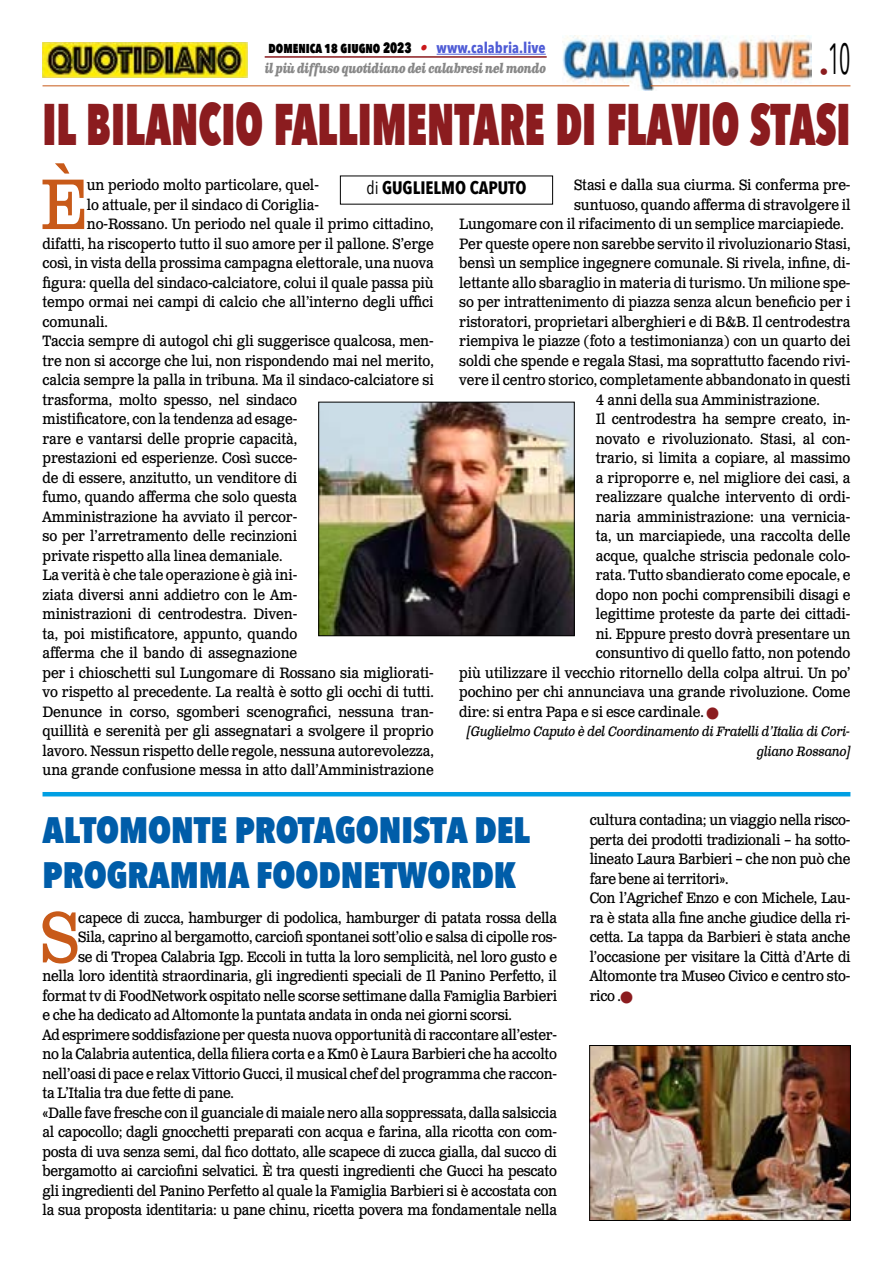
<style>
.page{position:relative;width:893px;height:1263px;background:#fff}
.page>*{position:absolute;margin:0;border:0;box-sizing:border-box;transform-origin:0 0}
.t1{font:71.25px "Clarendon Text Pro";color:#c85a19;scale:.9 1}
.t2{font:800 58.5px "Avenir Next Condensed";color:#8b1c1f;scale:.74 1}
.t3{font:43.5px "Avenir Next Condensed";color:#000;scale:.55 1}
.t4{font:800 36.75px/45px "Avenir Next Condensed";color:#005da9}
.t5{font:700 18px "Avenir Next Condensed";color:#000}
.t6{font:15px/19.5px "Clarendon Text Pro";letter-spacing:-.005em;color:#000;scale:.9 1}
.t7{font:800 15px "Avenir Next Condensed";color:#000;scale:.85 1}
.t8{font:italic 13.5px/19.5px "Clarendon Text Pro";letter-spacing:-.025em;color:#000;text-align:right;scale:.9 1}
.t9{font:italic 700 13.5px "Clarendon Text Pro";letter-spacing:-.05em;color:#878787;scale:.79 1}
.s1{font-family:"Clarendon Text Pro";font-weight:700;font-style:italic;color:#ca181a}
.s2{font-weight:700;color:#4f5cd6}
.s3{color:#8b1c1f}
.s4{font-weight:400}
</style>
<div class="page">
<img style="left:563px;top:36px;width:248px;height:54px">
<hr style="left:43px;top:85px;width:586px;height:1px;background:#c85a19">
<hr style="left:651px;top:85px;width:199px;height:1px;background:#c85a19">
<hr style="left:437px;top:54px;width:109px;height:1px;background:#4f5cd6">
<hr style="left:265px;top:56px;width:282px;height:2px;background:#8b1c1f">
<img style="left:43px;top:43px;width:204px;height:34px">
<img style="left:320px;top:404px;width:252px;height:230px">
<div style="left:318px;top:402px;width:256px;height:234px;border:1px solid #000"></div>
<hr style="left:43px;top:792px;width:807px;height:4px;background:#009fe3">
<img style="left:591px;top:1047px;width:258px;height:172px">
<div style="left:589px;top:1045px;width:262px;height:176px;border:1px solid #000"></div>
<p class="t7" style="left:269px;top:38px;width:328px">domenica 18 giugno 2023 <span class="s1">•</span> <span class="s2">www.calabria.live</span></p>
<p class="t9" style="left:265px;top:60px;width:358px">il più diffuso quotidiano dei calabresi nel mondo</p>
<h3 class="t3" style="left:820px;top:21px;width:58px"><sub>•</sub>10</h3>
<h2 class="t2" style="left:43px;top:88px;width:1093px">IL BILANCIO FALLIMENTARE DI FLAVIO STASI</h2>
<h1 class="t1" style="left:40px;top:161px;width:54px">È</h1>
<p class="t6" style="left:574px;top:176px;width:309px">Stasi e dalla sua ciurma. Si conferma pre-</p>
<p class="t6" style="left:574px;top:195px;width:309px">suntuoso, quando afferma di stravolgere il</p>
<p class="t6" style="left:459px;top:215px;width:429px">Lungomare con il rifacimento di un semplice marciapiede.</p>
<p class="t6" style="left:459px;top:234px;width:436px">Per queste opere non sarebbe servito il rivoluzionario Stasi,</p>
<p class="t6" style="left:459px;top:254px;width:436px">bensì un semplice ingegnere comunale. Si rivela, infine, di-</p>
<p class="t6" style="left:459px;top:273px;width:436px">lettante allo sbaraglio in materia di turismo. Un milione spe-</p>
<p class="t6" style="left:459px;top:293px;width:436px">so per intrattenimento di piazza senza alcun beneficio per i</p>
<p class="t6" style="left:459px;top:312px;width:436px">ristoratori, proprietari alberghieri e di B&amp;B. Il centrodestra</p>
<p class="t6" style="left:459px;top:332px;width:436px">riempiva le piazze (foto a testimonianza) con un quarto dei</p>
<p class="t6" style="left:459px;top:351px;width:436px">soldi che spende e regala Stasi, ma soprattutto facendo rivi-</p>
<p class="t6" style="left:459px;top:371px;width:436px">vere il centro storico, completamente abbandonato in questi</p>
<p class="t6" style="left:596px;top:390px;width:251px">4 anni della sua Amministrazione.</p>
<p class="t6" style="left:596px;top:410px;width:285px">Il centrodestra ha sempre creato, in-</p>
<p class="t6" style="left:596px;top:429px;width:284px">novato e rivoluzionato. Stasi, al con-</p>
<p class="t6" style="left:596px;top:449px;width:285px">trario, si limita a copiare, al massimo</p>
<p class="t6" style="left:596px;top:468px;width:285px">a riproporre e, nel migliore dei casi, a</p>
<p class="t6" style="left:596px;top:488px;width:285px">realizzare qualche intervento di ordi-</p>
<p class="t6" style="left:596px;top:507px;width:284px">naria amministrazione: una vernicia-</p>
<p class="t6" style="left:596px;top:527px;width:284px">ta, un marciapiede, una raccolta delle</p>
<p class="t6" style="left:596px;top:546px;width:285px">acque, qualche striscia pedonale colo-</p>
<p class="t6" style="left:596px;top:566px;width:285px">rata. Tutto sbandierato come epocale, e</p>
<p class="t6" style="left:596px;top:585px;width:284px">dopo non pochi comprensibili disagi e</p>
<p class="t6" style="left:596px;top:605px;width:285px">legittime proteste da parte dei cittadi-</p>
<p class="t6" style="left:596px;top:624px;width:285px">ni. Eppure presto dovrà presentare un</p>
<p class="t6" style="left:596px;top:644px;width:285px">consuntivo di quello fatto, non potendo</p>
<p class="t6" style="left:459px;top:663px;width:436px">più utilizzare il vecchio ritornello della colpa altrui. Un po’</p>
<p class="t6" style="left:459px;top:683px;width:436px">pochino per chi annunciava una grande rivoluzione. Come</p>
<p class="t6" style="left:459px;top:702px;width:290px">dire: si entra Papa e si esce cardinale. <span class="s3">■</span></p>
<p class="t8" style="left:467px;top:722px;width:427px">[Guglielmo Caputo è del Coordinamento di Fratelli d’Italia di Cori&shy;gliano Rossano]</p>
<p class="t6" style="left:87px;top:176px;width:259px">un periodo molto particolare, quel-</p>
<p class="t6" style="left:87px;top:195px;width:259px">lo attuale, per il sindaco di Coriglia-</p>
<p class="t6" style="left:87px;top:215px;width:387px">no-Rossano. Un periodo nel quale il primo cittadino,</p>
<p class="t6" style="left:43px;top:234px;width:436px">difatti, ha riscoperto tutto il suo amore per il pallone. S’erge</p>
<p class="t6" style="left:43px;top:254px;width:436px">così, in vista della prossima campagna elettorale, una nuova</p>
<p class="t6" style="left:43px;top:273px;width:436px">figura: quella del sindaco-calciatore, colui il quale passa più</p>
<p class="t6" style="left:43px;top:293px;width:436px">tempo ormai nei campi di calcio che all’interno degli uffici</p>
<p class="t6" style="left:43px;top:312px;width:74px">comunali.</p>
<p class="t6" style="left:43px;top:332px;width:436px">Taccia sempre di autogol chi gli suggerisce qualcosa, men-</p>
<p class="t6" style="left:43px;top:351px;width:436px">tre non si accorge che lui, non rispondendo mai nel merito,</p>
<p class="t6" style="left:43px;top:371px;width:436px">calcia sempre la palla in tribuna. Ma il sindaco-calciatore si</p>
<p class="t6" style="left:43px;top:390px;width:284px">trasforma, molto spesso, nel sindaco</p>
<p class="t6" style="left:43px;top:410px;width:285px">mistificatore, con la tendenza ad esage-</p>
<p class="t6" style="left:43px;top:429px;width:285px">rare e vantarsi delle proprie capacità,</p>
<p class="t6" style="left:43px;top:449px;width:284px">prestazioni ed esperienze. Così succe-</p>
<p class="t6" style="left:43px;top:468px;width:285px">de di essere, anzitutto, un venditore di</p>
<p class="t6" style="left:43px;top:488px;width:285px">fumo, quando afferma che solo questa</p>
<p class="t6" style="left:43px;top:507px;width:285px">Amministrazione ha avviato il percor-</p>
<p class="t6" style="left:43px;top:527px;width:285px">so per l’arretramento delle recinzioni</p>
<p class="t6" style="left:43px;top:546px;width:268px">private rispetto alla linea demaniale.</p>
<p class="t6" style="left:43px;top:566px;width:284px">La verità è che tale operazione è già ini-</p>
<p class="t6" style="left:43px;top:585px;width:285px">ziata diversi anni addietro con le Am-</p>
<p class="t6" style="left:43px;top:605px;width:285px">ministrazioni di centrodestra. Diven-</p>
<p class="t6" style="left:43px;top:624px;width:285px">ta, poi mistificatore, appunto, quando</p>
<p class="t6" style="left:43px;top:644px;width:284px">afferma che il bando di assegnazione</p>
<p class="t6" style="left:43px;top:663px;width:436px">per i chioschetti sul Lungomare di Rossano sia migliorati-</p>
<p class="t6" style="left:43px;top:683px;width:436px">vo rispetto al precedente. La realtà è sotto gli occhi di tutti.</p>
<p class="t6" style="left:43px;top:702px;width:436px">Denunce in corso, sgomberi scenografici, nessuna tran-</p>
<p class="t6" style="left:43px;top:722px;width:436px">quillità e serenità per gli assegnatari a svolgere il proprio</p>
<p class="t6" style="left:43px;top:741px;width:436px">lavoro. Nessun rispetto delle regole, nessuna autorevolezza,</p>
<p class="t6" style="left:43px;top:761px;width:436px">una grande confusione messa in atto dall’Amministrazione</p>
<p class="t5" style="left:366px;top:177px;width:162px"><span class="s4">di</span> GUGLIELMO CAPUTO</p>
<h3 class="t4" style="left:43px;top:807px;width:489px">ALTOMONTE PROTAGONISTA DEL<br>PROGRAMMA FOODNETWORDK</h3>
<h1 class="t1" style="left:40px;top:894px;width:45px">S</h1>
<p class="t6" style="left:78px;top:908px;width:533px">capece di zucca, hamburger di podolica, hamburger di patata rossa della</p>
<p class="t6" style="left:78px;top:928px;width:533px">Sila, caprino al bergamotto, carciofi spontanei sott’olio e salsa di cipolle ros-</p>
<p class="t6" style="left:78px;top:947px;width:533px">se di Tropea Calabria Igp. Eccoli in tutta la loro semplicità, nel loro gusto e</p>
<p class="t6" style="left:43px;top:967px;width:573px">nella loro identità straordinaria, gli ingredienti speciali de Il Panino Perfetto, il</p>
<p class="t6" style="left:43px;top:986px;width:573px">format tv di FoodNetwork ospitato nelle scorse settimane dalla Famiglia Barbieri</p>
<p class="t6" style="left:43px;top:1006px;width:523px">e che ha dedicato ad Altomonte la puntata andata in onda nei giorni scorsi.</p>
<p class="t6" style="left:43px;top:1025px;width:573px">Ad esprimere soddisfazione per questa nuova opportunità di raccontare all’ester-</p>
<p class="t6" style="left:43px;top:1045px;width:573px">no la Calabria autentica, della filiera corta e a Km0 è Laura Barbieri che ha accolto</p>
<p class="t6" style="left:43px;top:1064px;width:573px">nell’oasi di pace e relax Vittorio Gucci, il musical chef del programma che raccon-</p>
<p class="t6" style="left:43px;top:1084px;width:214px">ta L’Italia tra due fette di pane.</p>
<p class="t6" style="left:43px;top:1103px;width:573px">«Dalle fave fresche con il guanciale di maiale nero alla soppressata, dalla salsiccia</p>
<p class="t6" style="left:43px;top:1123px;width:573px">al capocollo; dagli gnocchetti preparati con acqua e farina, alla ricotta con com-</p>
<p class="t6" style="left:43px;top:1142px;width:573px">posta di uva senza semi, dal fico dottato, alle scapece di zucca gialla, dal succo di</p>
<p class="t6" style="left:43px;top:1162px;width:573px">bergamotto ai carciofini selvatici. È tra questi ingredienti che Gucci ha pescato</p>
<p class="t6" style="left:43px;top:1181px;width:573px">gli ingredienti del Panino Perfetto al quale la Famiglia Barbieri si è accostata con</p>
<p class="t6" style="left:43px;top:1201px;width:573px">la sua proposta identitaria: u pane chinu, ricetta povera ma fondamentale nella</p>
<p class="t6" style="left:590px;top:811px;width:291px">cultura contadina; un viaggio nella risco&shy;perta dei prodotti tradizionali – ha sotto&shy;lineato Laura Barbieri – che non può che fare bene ai territori».<br>Con l’Agrichef Enzo e con Michele, Lau&shy;ra è stata alla fine anche giudice della ri&shy;cetta. La tappa da Barbieri è stata anche l’occasione per visitare la Città d’Arte di Altomonte tra Museo Civico e centro sto&shy;rico .<span class="s3">■</span></p>
</div>
